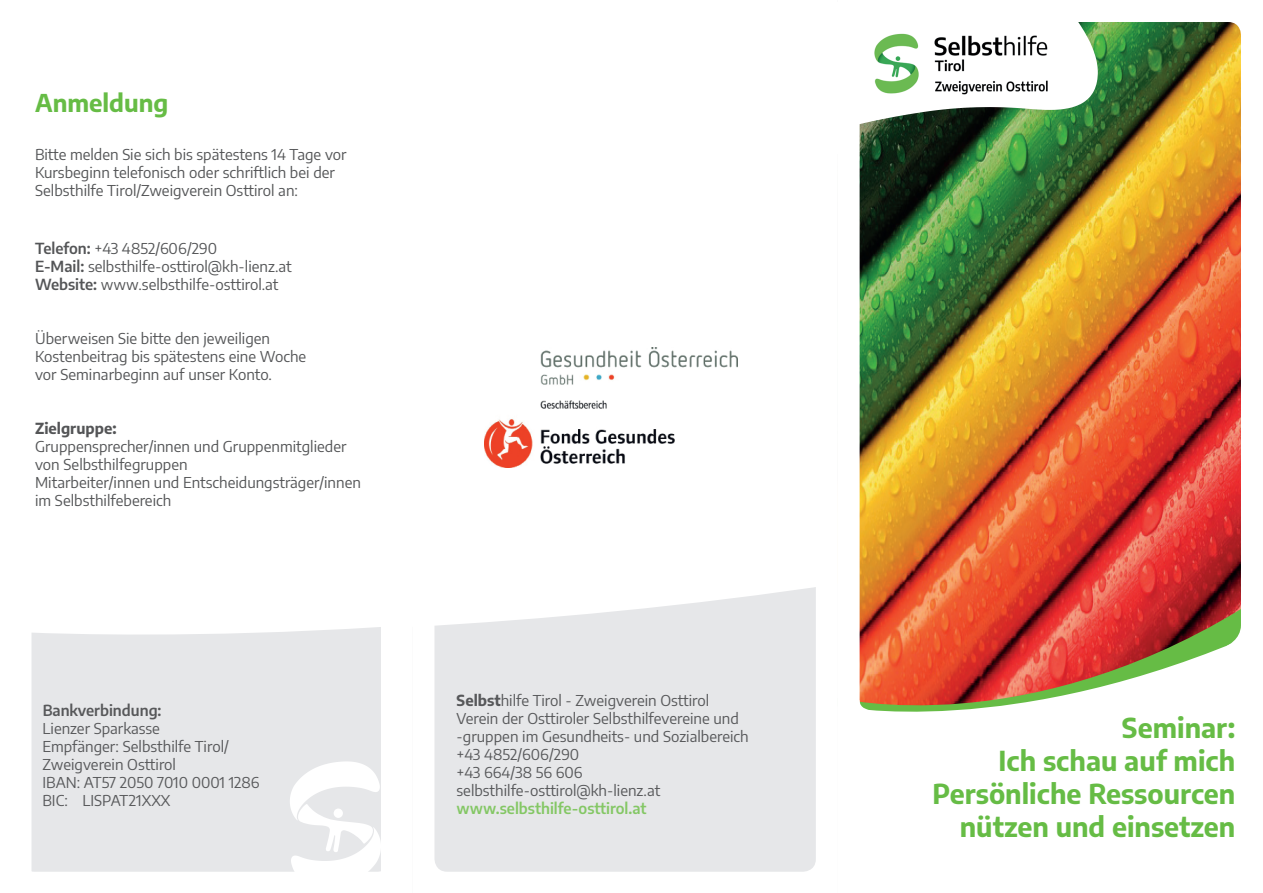
<style>
.page{position:relative;width:1263px;height:893px;background:#fff}
.page>*{position:absolute;margin:0;border:0;box-sizing:border-box;transform-origin:0 0}
.t1{font:700 27px/33px "Encode Sans";color:#66bc45;text-align:right}
.t2{font:700 24.15px "Encode Sans";color:#66bc45}
.t3{font:15px/18px "Encode Sans";color:#545557}
.t4{font:15px/18px "Encode Sans";color:#57585a}
.t5{font:600 15px "Encode Sans";color:#84c765}
.t6{font:600 15px "Encode Sans";color:#57585a}
.t7{font:700 15px "Encode Sans";color:#545557}
.s1{font-weight:600}
.s2{font-weight:700}
</style>
<div class="page">
<svg style="left:31px;top:627px;width:350px;height:245px;background:#e8e9ea"></svg>
<img style="left:859px;top:22px;width:382px;height:690px">
<svg style="left:434px;top:347px;width:382px;height:525px;fill:#e6e7e9"></svg>
<svg style="left:1227px;top:623px;width:14px;height:35px"></svg>
<svg style="left:859px;top:700px;width:15px;height:12px"></svg>
<h2 class="t2" style="left:35px;top:85px;width:135px">Anmeldung</h2>
<p class="t3" style="left:35px;top:145px;width:313px">Bitte melden Sie sich bis spätestens 14 Tage vor<br>Kursbeginn telefonisch oder schriftlich bei der<br>Selbsthilfe Tirol/Zweigverein Osttirol an:</p>
<p class="t3" style="left:35px;top:239px;width:258px"><span class="s1">Telefon:</span> +43 4852/606/290<br><span class="s1">E-Mail:</span> selbsthilfe-osttirol@kh-lienz.at<br><span class="s1">Website:</span> www.selbsthilfe-osttirol.at</p>
<p class="t3" style="left:35px;top:329px;width:273px">Überweisen Sie bitte den jeweiligen<br>Kostenbeitrag bis spätestens eine Woche vor Seminarbeginn auf unser Konto.</p>
<p class="t7" style="left:35px;top:417px;width:83px">Zielgruppe:</p>
<p class="t3" style="left:35px;top:437px;width:327px">Gruppensprecher/innen und Gruppenmitglieder von Selbsthilfegruppen<br>Mitarbeiter/innen und Entscheidungsträger/innen im Selbsthilfebereich</p>
<p class="t6" style="left:43px;top:699px;width:120px">Bankverbindung:</p>
<p class="t4" style="left:42px;top:719px;width:219px">Lienzer Sparkasse<br>Empfänger: Selbsthilfe Tirol/<br>Zweigverein Osttirol<br>IBAN: AT57 2050 7010 0001 1286<br>BIC: LISPAT21XXX</p>
<p class="t4" style="left:457px;top:691px;width:294px"><span class="s2">Selbst</span>hilfe Tirol - Zweigverein Osttirol Verein der Osttiroler Selbsthilfevereine und -gruppen im Gesundheits- und Sozialbereich +43 4852/606/290<br>+43 664/38 56 606 selbsthilfe-osttirol@kh-lienz.at</p>
<p class="t5" style="left:457px;top:798px;width:192px">www.selbsthilfe-osttirol.at</p>
<h1 class="t1" style="left:932px;top:709px;width:304px">Seminar:<br>Ich schau auf mich<br>Persönliche Ressourcen nützen und einsetzen</h1>
</div>
